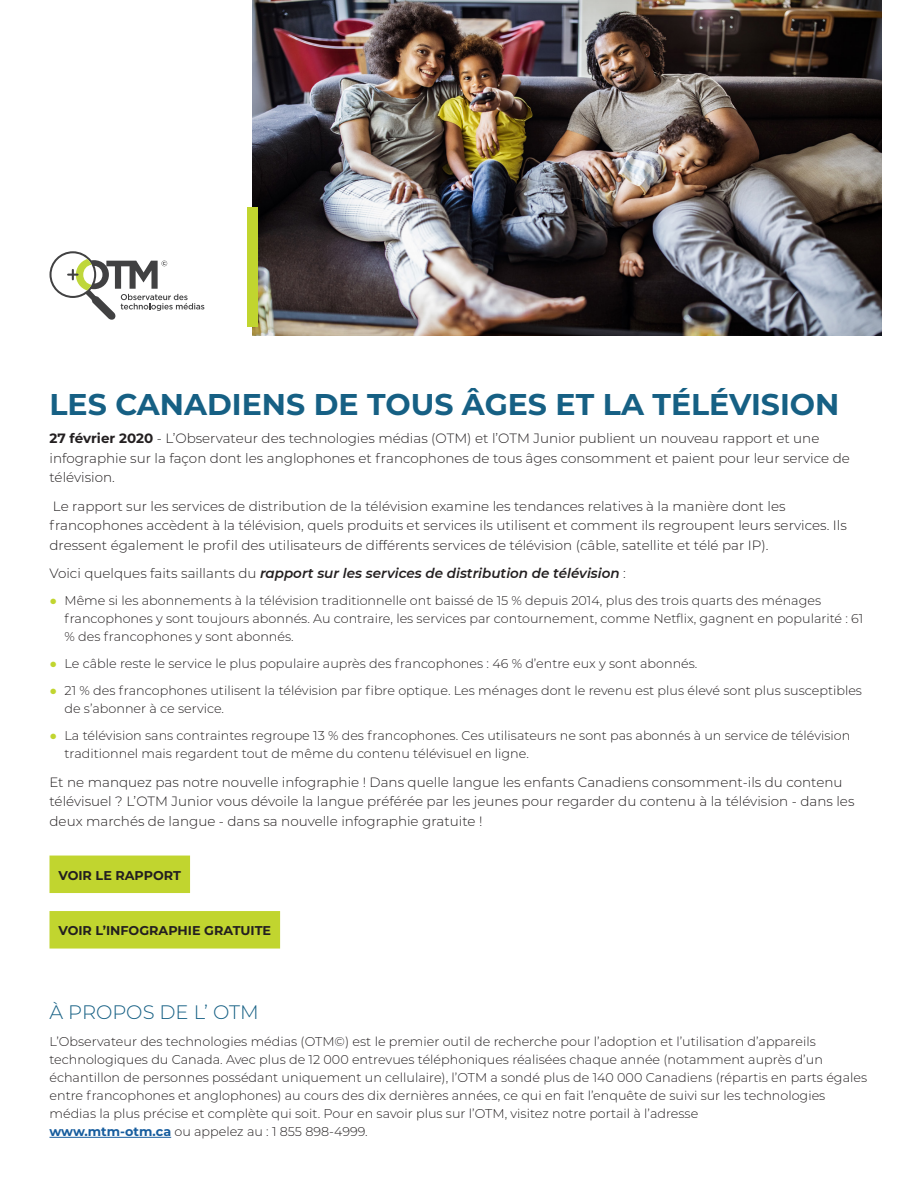
<style>
.page{position:relative;width:918px;height:1188px;background:#fff}
.page>*{position:absolute;margin:0;border:0;box-sizing:border-box;transform-origin:0 0}
.Main_Title{font:700 30px "Montserrat";color:#166084}
.t1{font:300 19.5px "Montserrat";color:#166084}
.t2{font:300 13.5px/19.5px "Montserrat";color:#231f20}
.t3{font:italic 600 13.5px "Montserrat";color:#231f20}
.t4{font:300 12.75px/18px "Montserrat";color:#231f20}
.Button{font:700 12.75px "Montserrat";color:#231f20}
.s1{font-weight:700}
.s2{font-weight:300;font-style:normal}
.s3{font-family:"Impact";font-weight:400;color:#c1d52f}
.s4{font-weight:700;color:#175d9e}
</style>
<div class="page">
<div style="left:50px;top:856px;width:140px;height:37px;background:#c1d52f"></div>
<div style="left:50px;top:911px;width:230px;height:38px;background:#c1d52f"></div>
<hr style="left:50px;top:1137px;width:121px;height:1px;background:#175d9e">
<svg style="left:50px;top:251px;width:154px;height:69px"></svg>
<div style="left:251px;top:0;width:632px;height:338px;background:#231f20;opacity:.15"></div>
<div style="left:247px;top:208px;width:10px;height:119px;background:#c1d52f"></div>
<p class="Main_Title" style="left:50px;top:382px;width:791px">LES CANADIENS DE TOUS ÂGES ET LA TÉLÉVISION</p>
<p class="t2" style="left:50px;top:428px;width:802px"><span class="s1">27 février 2020</span> - L’Observateur des technologies médias (OTM) et l’OTM Junior publient un nouveau rapport et une infographie sur la façon dont les anglophones et francophones de tous âges consomment et paient pour leur service de télévision.</p>
<p class="t2" style="left:50px;top:496px;width:799px">Le rapport sur les services de distribution de la télévision examine les tendances relatives à la manière dont les francophones accèdent à la télévision, quels produits et services ils utilisent et comment ils regroupent leurs services. Ils dressent également le profil des utilisateurs de différents services de télévision (câble, satellite et télé par IP).</p>
<p class="t3" style="left:50px;top:564px;width:578px"><span class="s2">Voici quelques faits saillants du</span> rapport sur les services de distribution de télévision <span class="s2">:</span></p>
<p class="t4" style="left:64px;top:591px;width:800px;text-indent:-15px"><span class="s3">●</span> Même si les abonnements à la télévision traditionnelle ont baissé de 15 % depuis 2014, plus des trois quarts des ménages francophones y sont toujours abonnés. Au contraire, les services par contournement, comme Netflix, gagnent en popularité : 61 % des francophones y sont abonnés.</p>
<p class="t4" style="left:50px;top:654px;width:650px"><span class="s3">●</span> Le câble reste le service le plus populaire auprès des francophones : 46 % d’entre eux y sont abonnés.</p>
<p class="t4" style="left:64px;top:681px;width:799px;text-indent:-15px"><span class="s3">●</span> 21 % des francophones utilisent la télévision par fibre optique. Les ménages dont le revenu est plus élevé sont plus susceptibles de s’abonner à ce service.</p>
<p class="t4" style="left:64px;top:726px;width:787px;text-indent:-15px"><span class="s3">●</span> La télévision sans contraintes regroupe 13 % des francophones. Ces utilisateurs ne sont pas abonnés à un service de télévision traditionnel mais regardent tout de même du contenu télévisuel en ligne.</p>
<p class="t2" style="left:50px;top:772px;width:806px">Et ne manquez pas notre nouvelle infographie ! Dans quelle langue les enfants Canadiens consomment-ils du contenu télévisuel ? L’OTM Junior vous dévoile la langue préférée par les jeunes pour regarder du contenu à la télévision - dans les deux marchés de langue - dans sa nouvelle infographie gratuite !</p>
<p class="Button" style="left:58px;top:866px;width:124px">VOIR LE RAPPORT</p>
<p class="Button" style="left:58px;top:921px;width:214px">VOIR L’INFOGRAPHIE GRATUITE</p>
<p class="t1" style="left:50px;top:999px;width:211px">À PROPOS DE L’ OTM</p>
<p class="t4" style="left:50px;top:1032px;width:819px">L’Observateur des technologies médias (OTM©) est le premier outil de recherche pour l’adoption et l’utilisation d’appareils technologiques du Canada. Avec plus de 12 000 entrevues téléphoniques réalisées chaque année (notamment auprès d’un échantillon de personnes possédant uniquement un cellulaire), l’OTM a sondé plus de 140 000 Canadiens (répartis en parts égales entre francophones et anglophones) au cours des dix dernières années, ce qui en fait l’enquête de suivi sur les technologies médias la plus précise et complète qui soit. Pour en savoir plus sur l’OTM, visitez notre portail à l’adresse<br><span class="s4">www.mtm-otm.ca</span> ou appelez au : 1 855 898-4999.</p>
</div>
